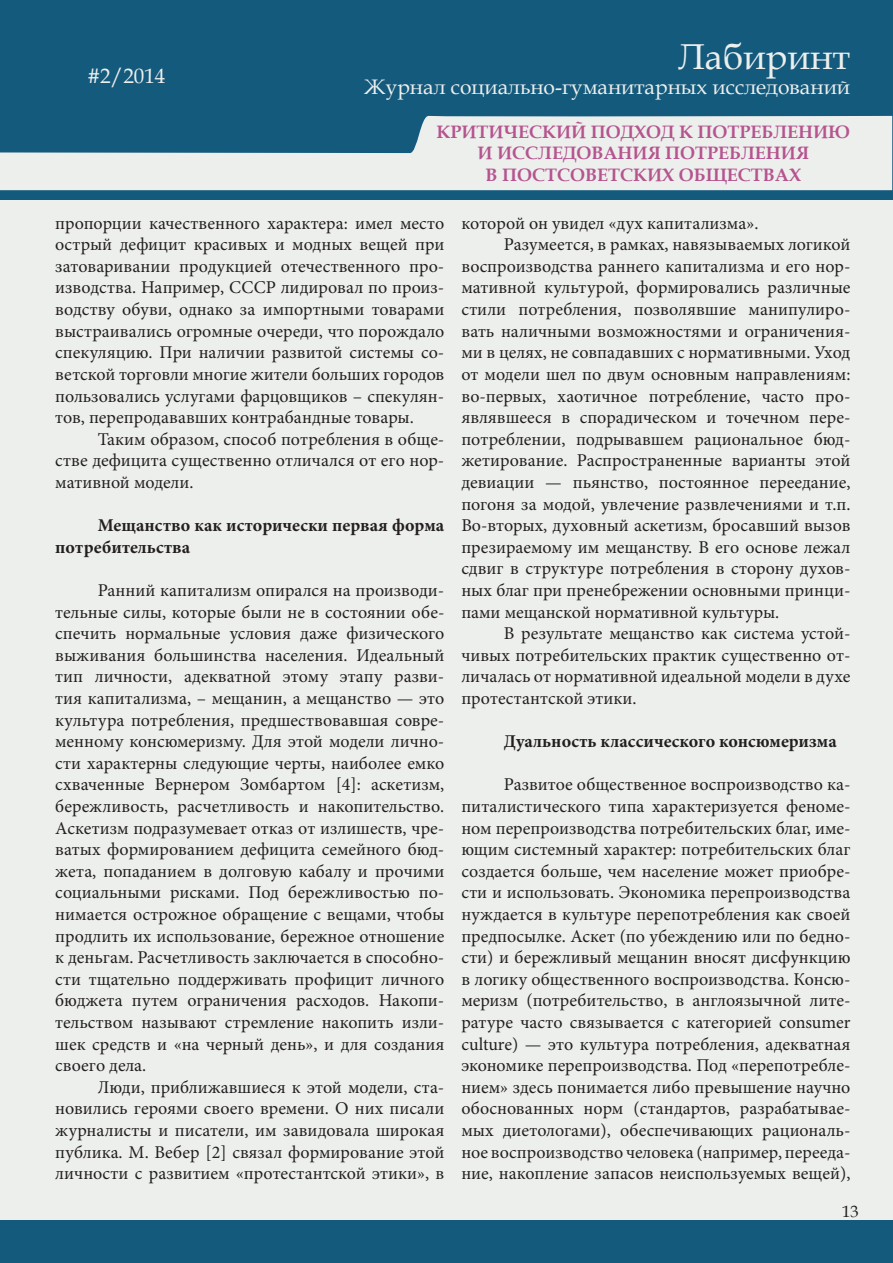
<style>
.page{position:relative;width:893px;height:1263px;background:#fff}
.page>*{position:absolute;margin:0;border:0;box-sizing:border-box;transform-origin:0 0}
.t1{font:36px "Book Antiqua";color:#edefed}
.t2{font:21px "Book Antiqua";color:#edefed}
.t3{font:18px/21.6px "Minion Pro";color:#231f20;text-align:justify}
.t4{font:700 18px/21.6px "Minion Pro";color:#231f20}
.t5{font:700 18px/21.6px "Book Antiqua";color:#b5548f;text-align:center}
.t6{font:16.5px "Book Antiqua";color:#231f20}
</style>
<div class="page">
<div style="left:0;top:1px;width:892px;height:1261px;background:#145a7d"></div>
<hr style="left:0;top:200px;width:1px;height:1020px;background:#edefed">
<div style="left:1px;top:200px;width:891px;height:1020px;background:#edefed"></div>
<svg style="left:0;top:115px;width:892px;height:75px;fill:#edefed"></svg>
<p class="t2" style="left:87px;top:61px;width:79px">#2/2014</p>
<p class="t2" style="left:100px;top:61px;width:12px">1</p>
<h1 class="t1" style="left:678px;top:31px;width:173px">Лабиринт</h1>
<p class="t2" style="left:364px;top:72px;width:487px">Журнал социально-гуманитарных исследований</p>
<p class="t5" style="left:436px;top:121px;width:415px">КРИТИЧЕСКИЙ ПОДХОД К ПОТРЕБЛЕНИЮ<br>И ИССЛЕДОВАНИЯ ПОТРЕБЛЕНИЯ<br>В ПОСТСОВЕТСКИХ ОБЩЕСТВАХ</p>
<p class="t3" style="left:55px;top:212px;width:391px">пропорции качественного характера: имел место острый дефицит красивых и модных вещей при затоваривании продукцией отечественного про&shy;изводства. Например, СССР лидировал по произ&shy;водству обуви, однако за импортными товарами выстраивались огромные очереди, что порождало спекуляцию. При наличии развитой системы со&shy;ветской торговли многие жители больших городов пользовались услугами фарцовщиков – спекулян&shy;тов, перепродававших контрабандные товары.</p>
<p class="t3" style="left:55px;top:428px;width:391px;text-indent:43px">Таким образом, способ потребления в обще&shy;стве дефицита существенно отличался от его нор&shy;мативной модели.</p>
<p class="t4" style="left:55px;top:514px;width:391px;text-indent:43px">Мещанство как исторически первая форма потребительства</p>
<p class="t3" style="left:55px;top:579px;width:391px;text-indent:43px">Ранний капитализм опирался на производи&shy;тельные силы, которые были не в состоянии обе&shy;спечить нормальные условия даже физического выживания большинства населения. Идеальный тип личности, адекватной этому этапу разви&shy;тия капитализма, – мещанин, а мещанство — это культура потребления, предшествовавшая совре&shy;менному консюмеризму. Для этой модели лично&shy;сти характерны следующие черты, наиболее емко схваченные Вернером Зомбартом [4]: аскетизм, бережливость, расчетливость и накопительство.<br>Аскетизм подразумевает отказ от излишеств, чре&shy;ватых формированием дефицита семейного бюд&shy;жета, попаданием в долговую кабалу и прочими социальными рисками. Под бережливостью по&shy;нимается острожное обращение с вещами, чтобы продлить их использование, бережное отношение к деньгам. Расчетливость заключается в способно&shy;сти тщательно поддерживать профицит личного бюджета путем ограничения расходов. Накопи&shy;тельством называют стремление накопить изли&shy;шек средств и «на черный день», и для создания своего дела.</p>
<p class="t3" style="left:55px;top:1076px;width:391px;text-indent:43px">Люди, приближавшиеся к этой модели, ста&shy;новились героями своего времени. О них писали журналисты и писатели, им завидовала широкая публика. М. Вебер [2] связал формирование этой личности с развитием «протестантской этики», в</p>
<p class="t3" style="left:461px;top:212px;width:299px">которой он увидел «дух капитализма».</p>
<p class="t3" style="left:504px;top:234px;width:348px">Разумеется, в рамках, навязываемых логикой</p>
<p class="t3" style="left:461px;top:255px;width:391px">воспроизводства раннего капитализма и его нор-</p>
<p class="t3" style="left:461px;top:277px;width:391px">мативной культурой, формировались различные</p>
<p class="t3" style="left:461px;top:299px;width:391px">стили потребления, позволявшие манипулиро-</p>
<p class="t3" style="left:461px;top:320px;width:391px">вать наличными возможностями и ограничения-</p>
<p class="t3" style="left:461px;top:342px;width:391px">ми в целях, не совпадавших с нормативными. Уход</p>
<p class="t3" style="left:461px;top:363px;width:391px">от модели шел по двум основным направлениям:</p>
<p class="t3" style="left:461px;top:385px;width:391px">во-первых, хаотичное потребление, часто про-</p>
<p class="t3" style="left:461px;top:407px;width:391px">являвшееся в спорадическом и точечном пере-</p>
<p class="t3" style="left:461px;top:428px;width:391px">потреблении, подрывавшем рациональное бюд-</p>
<p class="t3" style="left:461px;top:450px;width:391px">жетирование. Распространенные варианты этой</p>
<p class="t3" style="left:461px;top:471px;width:391px">девиации — пьянство, постоянное переедание,</p>
<p class="t3" style="left:461px;top:493px;width:391px">погоня за модой, увлечение развлечениями и т.п.</p>
<p class="t3" style="left:461px;top:515px;width:391px">Во-вторых, духовный аскетизм, бросавший вызов</p>
<p class="t3" style="left:461px;top:536px;width:391px">презираемому им мещанству. В его основе лежал</p>
<p class="t3" style="left:461px;top:558px;width:391px">сдвиг в структуре потребления в сторону духов-</p>
<p class="t3" style="left:461px;top:579px;width:391px">ных благ при пренебрежении основными принци-</p>
<p class="t3" style="left:461px;top:601px;width:319px">пами мещанской нормативной культуры.</p>
<p class="t3" style="left:504px;top:623px;width:348px">В результате мещанство как система устой-</p>
<p class="t3" style="left:461px;top:644px;width:391px">чивых потребительских практик существенно от-</p>
<p class="t3" style="left:461px;top:666px;width:391px">личалась от нормативной идеальной модели в духе</p>
<p class="t3" style="left:461px;top:687px;width:177px">протестантской этики.</p>
<p class="t4" style="left:504px;top:730px;width:335px">Дуальность классического консюмеризма</p>
<p class="t3" style="left:461px;top:774px;width:391px;text-indent:43px">Развитое общественное воспроизводство ка&shy;питалистического типа характеризуется феноме&shy;ном перепроизводства потребительских благ, име&shy;ющим системный характер: потребительских благ создается больше, чем население может приобре&shy;сти и использовать. Экономика перепроизводства нуждается в культуре перепотребления как своей предпосылке. Аскет (по убеждению или по бедно&shy;сти) и бережливый мещанин вносят дисфункцию в логику общественного воспроизводства. Консю&shy;меризм (потребительство, в англоязычной лите&shy;ратуре часто связывается с категорией consumer culture) — это культура потребления, адекватная экономике перепроизводства. Под «перепотребле&shy;нием» здесь понимается либо превышение научно обоснованных норм (стандартов, разрабатывае&shy;мых диетологами), обеспечивающих рациональ&shy;ное воспроизводство человека (например, перееда&shy;ние, накопление запасов неиспользуемых вещей),</p>
<p class="t6" style="left:842px;top:1200px;width:18px">13</p>
</div>
